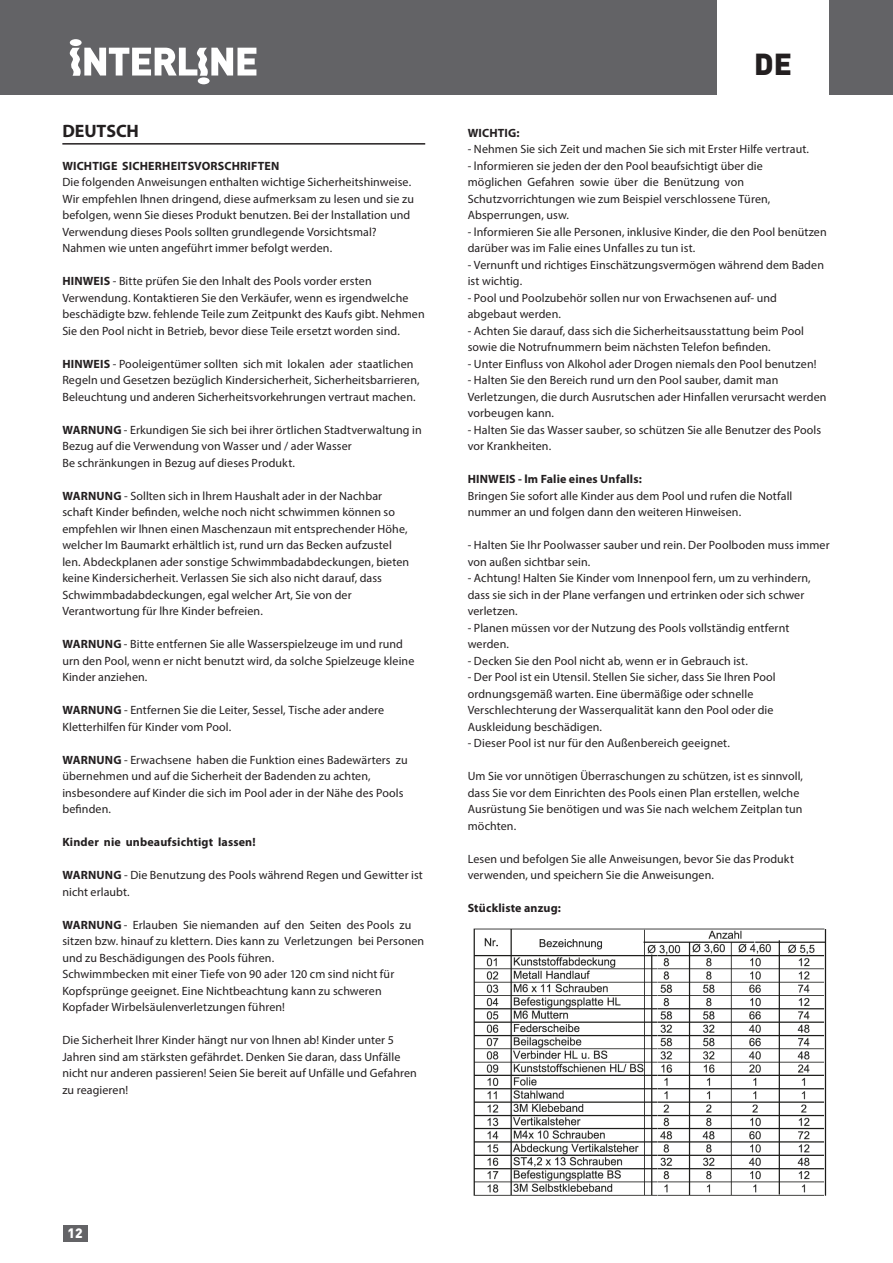
<style>
.page{position:relative;width:893px;height:1263px;background:#fff}
.page>*{position:absolute;margin:0;border:0;box-sizing:border-box;transform-origin:0 0}
.t1{font:900 30px "DIN";color:#231f20}
.t2{font:700 18px "Myriad Pro";letter-spacing:-.005em;color:#231f20}
.t3{font:900 13.5px "DIN";color:#fff}
.t4{font:12px/16.5px "Myriad Pro";letter-spacing:.01em;color:#231f20}
.t5{font:700 12px "Myriad Pro";letter-spacing:.015em;color:#231f20}
.s1{font-weight:700}
</style>
<div class="page">
<div style="left:63px;top:1225px;width:24px;height:16px;background:#636366"></div>
<div style="left:0;top:0;width:893px;height:95px;background:#636366"></div>
<div style="left:717px;top:0;width:112px;height:104px;background:#fff"></div>
<svg style="left:70px;top:48px;width:186px;height:28px"></svg>
<div style="left:198px;top:77px;width:12px;height:7px;background:#fff;border-radius:50%"></div>
<div style="left:70px;top:39px;width:12px;height:7px;background:#fff;border-radius:50%"></div>
<hr style="left:62px;top:143px;width:363px;height:2px;background:#231f20">
<img style="left:473px;top:928px;width:354px;height:268px">
<p class="t2" style="left:62px;top:120px;width:78px">DEUTSCH</p>
<p class="t5" style="left:62px;top:159px;width:218px">WICHTIGE SICHERHEITSVORSCHRIFTEN</p>
<p class="t4" style="left:62px;top:174px;width:353px">Die folgenden Anweisungen enthalten wichtige Sicherheitshinweise.<br>Wir empfehlen lhnen dringend, diese aufmerksam zu lesen und sie zu befolgen, wenn Sie dieses Produkt benutzen. Bei der lnstallation und Verwendung dieses Pools sollten grundlegende Vorsichtsmal?</p>
<p class="t4" style="left:62px;top:240px;width:271px">Nahmen wie unten angeführt immer befolgt werden.</p>
<p class="t4" style="left:62px;top:273px;width:364px"><span class="s1">HINWEIS</span> - Bitte prüfen Sie den lnhalt des Pools vorder ersten Verwendung. Kontaktieren Sie den Verkäufer, wenn es irgendwelche beschädigte bzw. fehlende Teile zum Zeitpunkt des Kaufs gibt. Nehmen Sie den Pool nicht in Betrieb, bevor diese Teile ersetzt worden sind.</p>
<p class="t4" style="left:62px;top:355px;width:359px"><span class="s1">HINWEIS</span> - Pooleigentümer sollten sich mit lokalen ader staatlichen<br>Regeln und Gesetzen bezüglich Kindersicherheit, Sicherheitsbarrieren,<br>Beleuchtung und anderen Sicherheitsvorkehrungen vertraut machen.</p>
<p class="t4" style="left:62px;top:421px;width:361px"><span class="s1">WARNUNG</span> - Erkundigen Sie sich bei ihrer örtlichen Stadtverwaltung in<br>Bezug auf die Verwendung von Wasser und / ader Wasser</p>
<p class="t4" style="left:62px;top:454px;width:234px">Be schränkungen in Bezug auf dieses Produkt.</p>
<p class="t4" style="left:62px;top:487px;width:348px"><span class="s1">WARNUNG</span> - Sollten sich in lhrem Haushalt ader in der Nachbar schaft Kinder befinden, welche noch nicht schwimmen können so empfehlen wir lhnen einen Maschenzaun mit entsprechender Höhe, welcher Im Baumarkt erhältlich ist, rund urn das Becken aufzustel len. Abdeckplanen ader sonstige Schwimmbadabdeckungen, bieten keine Kindersicherheit. Verlassen Sie sich also nicht darauf, dass Schwimmbadabdeckungen, egal welcher Art, Sie von der</p>
<p class="t4" style="left:62px;top:603px;width:202px">Verantwortung für lhre Kinder befreien.</p>
<p class="t4" style="left:62px;top:636px;width:354px"><span class="s1">WARNUNG</span> - Bitte entfernen Sie alle Wasserspielzeuge im und rund urn den Pool, wenn er nicht benutzt wird, da solche Spielzeuge kleine<br>Kinder anziehen.</p>
<p class="t4" style="left:62px;top:702px;width:323px"><span class="s1">WARNUNG</span> - Entfernen Sie die Leiter, Sessel, Tische ader andere</p>
<p class="t4" style="left:62px;top:718px;width:170px">Kletterhilfen für Kinder vom Pool.</p>
<p class="t4" style="left:62px;top:751px;width:347px"><span class="s1">WARNUNG</span> - Erwachsene haben die Funktion eines Badewärters zu</p>
<p class="t4" style="left:62px;top:768px;width:310px">übernehmen und auf die Sicherheit der Badenden zu achten,</p>
<p class="t4" style="left:62px;top:784px;width:343px">insbesondere auf Kinder die sich im Pool ader in der Nähe des Pools</p>
<p class="t4" style="left:62px;top:801px;width:50px">befinden.</p>
<p class="t5" style="left:62px;top:835px;width:195px">Kinder nie unbeaufsichtigt lassen!</p>
<p class="t4" style="left:62px;top:867px;width:362px"><span class="s1">WARNUNG</span> - Die Benutzung des Pools während Regen und Gewitter ist nicht erlaubt.</p>
<p class="t4" style="left:62px;top:916px;width:363px"><span class="s1">WARNUNG</span> - Erlauben Sie niemanden auf den Seiten des Pools zu sitzen bzw. hinauf zu klettern. Dies kann zu Verletzungen bei Personen und zu Beschädigungen des Pools führen.</p>
<p class="t4" style="left:62px;top:966px;width:333px">Schwimmbecken mit einer Tiefe von 90 ader 120 cm sind nicht für<br>Kopfsprünge geeignet. Eine Nichtbeachtung kann zu schweren</p>
<p class="t4" style="left:62px;top:999px;width:224px">Kopfader Wirbelsäulenverletzungen führen!</p>
<p class="t4" style="left:62px;top:1032px;width:356px">Die Sicherheit lhrer Kinder hängt nur von lhnen ab! Kinder unter 5<br>Jahren sind am stärksten gefährdet. Denken Sie daran, dass Unfälle nicht nur anderen passieren! Seien Sie bereit auf Unfälle und Gefahren zu reagieren!</p>
<p class="t1" style="left:754px;top:44px;width:39px">DE</p>
<p class="t5" style="left:468px;top:126px;width:53px">WICHTIG:</p>
<p class="t4" style="left:468px;top:141px;width:343px">- Nehmen Sie sich Zeit und machen Sie sich mit Erster Hilfe vertraut.</p>
<p class="t4" style="left:468px;top:157px;width:304px">- lnformieren sie jeden der den Pool beaufsichtigt über die möglichen Gefahren sowie über die Benützung von Schutzvorrichtungen wie zum Beispiel verschlossene Türen, Absperrungen, usw.</p>
<p class="t4" style="left:468px;top:223px;width:360px">- lnformieren Sie alle Personen, inklusive Kinder, die den Pool benützen darüber was im Falie eines Unfalles zu tun ist.</p>
<p class="t4" style="left:468px;top:256px;width:358px">- Vernunft und richtiges Einschätzungsvermögen während dem Baden ist wichtig.</p>
<p class="t4" style="left:468px;top:289px;width:311px">- Pool und Poolzubehör sollen nur von Erwachsenen auf- und abgebaut werden.</p>
<p class="t4" style="left:468px;top:322px;width:338px">- Achten Sie darauf, dass sich die Sicherheitsausstattung beim Pool sowie die Notrufnummern beim nächsten Telefon befinden.</p>
<p class="t4" style="left:468px;top:355px;width:350px">- Unter Einfluss von Alkohol ader Drogen niemals den Pool benutzen!</p>
<p class="t4" style="left:468px;top:372px;width:360px">- Halten Sie den Bereich rund urn den Pool sauber, damit man<br>Verletzungen, die durch Ausrutschen ader Hinfallen verursacht werden vorbeugen kann.</p>
<p class="t4" style="left:468px;top:421px;width:355px">- Halten Sie das Wasser sauber, so schützen Sie alle Benutzer des Pools vor Krankheiten.</p>
<p class="t5" style="left:468px;top:472px;width:176px">HINWEIS - lm Falie eines Unfalls:</p>
<p class="t4" style="left:468px;top:487px;width:326px">Bringen Sie sofort alle Kinder aus dem Pool und rufen die Notfall nummer an und folgen dann den weiteren Hinweisen.</p>
<p class="t4" style="left:468px;top:537px;width:363px">- Halten Sie Ihr Poolwasser sauber und rein. Der Poolboden muss immer von außen sichtbar sein.</p>
<p class="t4" style="left:468px;top:570px;width:344px">- Achtung! Halten Sie Kinder vom Innenpool fern, um zu verhindern, dass sie sich in der Plane verfangen und ertrinken oder sich schwer verletzen.</p>
<p class="t4" style="left:468px;top:619px;width:323px">- Planen müssen vor der Nutzung des Pools vollständig entfernt werden.</p>
<p class="t4" style="left:468px;top:652px;width:282px">- Decken Sie den Pool nicht ab, wenn er in Gebrauch ist.</p>
<p class="t4" style="left:468px;top:669px;width:309px">- Der Pool ist ein Utensil. Stellen Sie sicher, dass Sie Ihren Pool ordnungsgemäß warten. Eine übermäßige oder schnelle Verschlechterung der Wasserqualität kann den Pool oder die Auskleidung beschädigen.</p>
<p class="t4" style="left:468px;top:735px;width:264px">- Dieser Pool ist nur für den Außenbereich geeignet.</p>
<p class="t4" style="left:468px;top:768px;width:337px">Um Sie vor unnötigen Überraschungen zu schützen, ist es sinnvoll, dass Sie vor dem Einrichten des Pools einen Plan erstellen, welche Ausrüstung Sie benötigen und was Sie nach welchem Zeitplan tun möchten.</p>
<p class="t4" style="left:468px;top:850px;width:328px">Lesen und befolgen Sie alle Anweisungen, bevor Sie das Produkt verwenden, und speichern Sie die Anweisungen.</p>
<p class="t5" style="left:468px;top:901px;width:95px">Stückliste anzug:</p>
<p class="t3" style="left:68px;top:1224px;width:17px">12</p>
</div>
